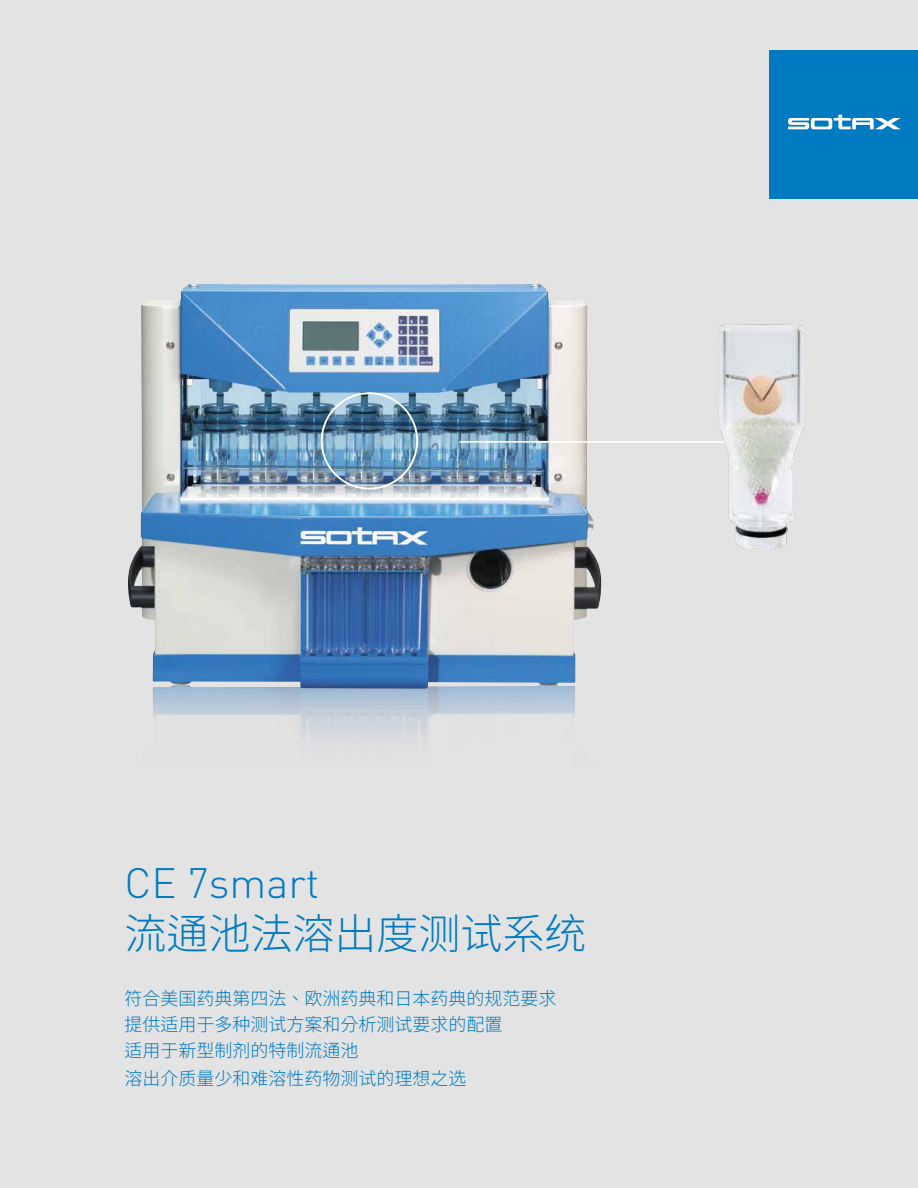
<style>
.page{position:relative;width:918px;height:1188px;background:#e3e3e3}
.page>*{position:absolute;margin:0;border:0;box-sizing:border-box;transform-origin:0 0}
.t1{font:300 42px "Gen Yo Gothic TW";color:#007bc2}
.t2{font:300 42px "DINOT";color:#007bc2}
.t3{font:300 18px/26.2px "Gen Yo Gothic TW";color:#007bc2}
</style>
<div class="page">
<div style="left:769px;top:50px;width:149px;height:149px;background:#007bc2"></div>
<svg style="left:788px;top:115px;width:113px;height:14px"></svg>
<img style="left:128px;top:284px;width:474px;height:405px">
<hr style="left:459px;top:441px;width:286px;height:2px;background:#fff">
<div style="left:321px;top:392px;width:97px;height:98px;border:2px solid #fff;border-radius:50%"></div>
<img style="left:718px;top:324px;width:86px;height:226px">
<h1 class="t2" style="left:124px;top:851px;width:196px">CE 7smart</h1>
<h1 class="t1" style="left:124px;top:910px;width:463px">流通池法溶出度测试系统</h1>
<p class="t3" style="left:124px;top:986px;width:433px">符合美国药典第四法、欧洲药典和日本药典的规范要求提供适用于多种测试方案和分析测试要求的配置<br>适用于新型制剂的特制流通池</p>
<p class="t3" style="left:124px;top:1066px;width:343px">溶出介质量少和难溶性药物测试的理想之选</p>
</div>
